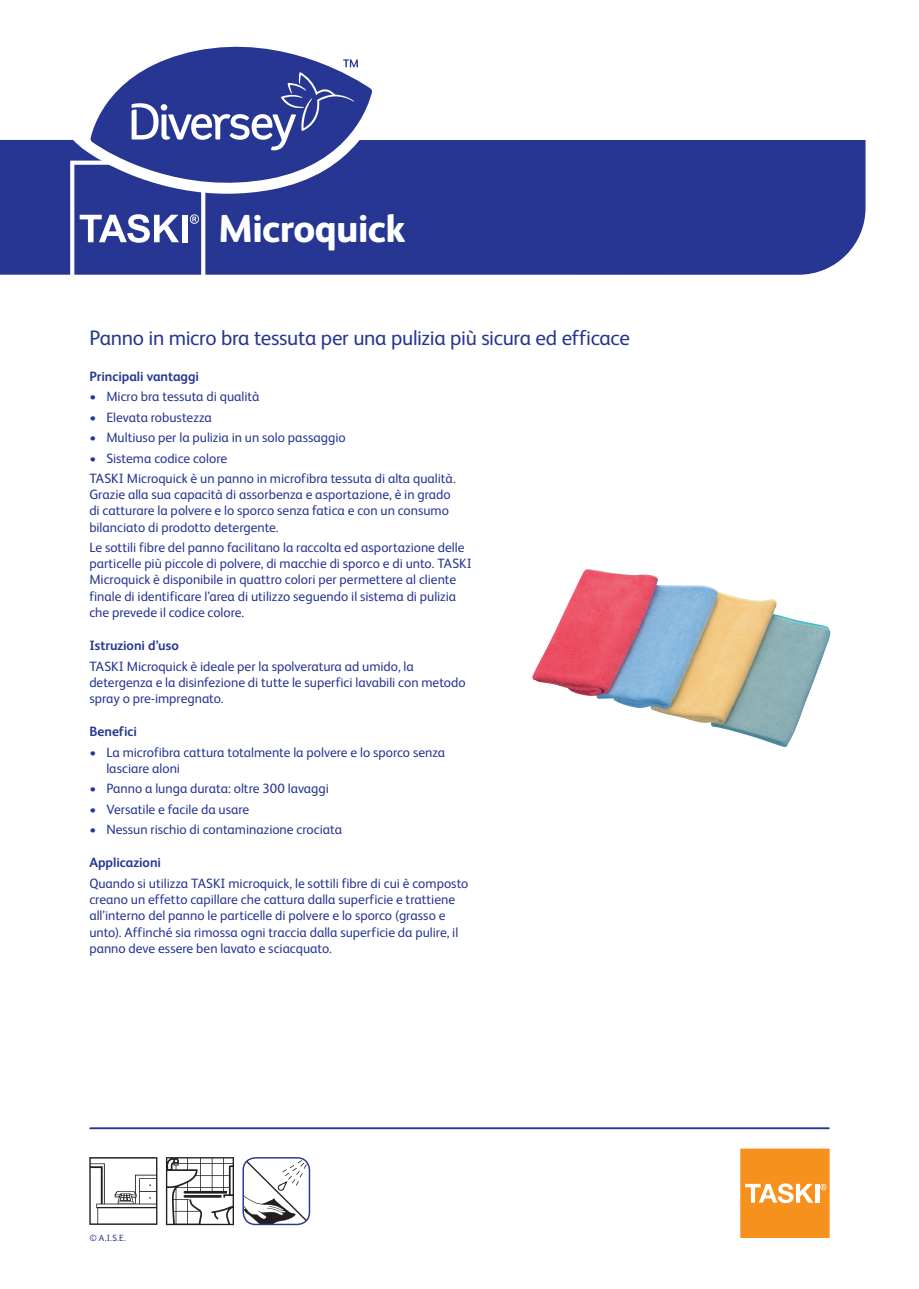
<style>
.page{position:relative;width:919px;height:1289px;background:#fff}
.page>*{position:absolute;margin:0;border:0;box-sizing:border-box;transform-origin:0 0}
.t1{font:800 39px "FS Albert Pro";letter-spacing:-.02em;color:#fff}
.Product_Description{font:21px "FS Albert Pro";letter-spacing:-.02em;color:#263692}
.Bullet_Text{font:13.5px/16.2px "FS Albert Pro";letter-spacing:-.005em;color:#263692}
.Maintext{font:13.5px/16.2px "FS Albert Pro";letter-spacing:-.005em;color:#263692}
.Subheads{font:700 13.5px "FS Albert Pro";letter-spacing:-.005em;color:#263692}
.t2{font:9px "FS Albert Pro";color:#263692}
</style>
<div class="page">
<div style="left:0;top:140px;width:865px;height:135px;background:#263692"></div>
<svg style="left:740px;top:1148px;width:89px;height:89px;background:#f69c35"></svg>
<hr style="left:89px;top:1127px;width:740px;height:2px;background:#263692">
<img style="left:532px;top:569px;width:298px;height:178px">
<svg style="left:89px;top:1157px;width:68px;height:67px"></svg>
<svg style="left:166px;top:1157px;width:68px;height:68px"></svg>
<svg style="left:244px;top:1157px;width:65px;height:67px"></svg>
<div style="left:242px;top:1157px;width:68px;height:68px;border:1px solid #263692;border-radius:12px"></div>
<svg style="left:372px;top:140px;width:15px;height:54px"></svg>
<svg style="left:70px;top:46px;width:302px;height:229px"></svg>
<p class="t1" style="left:218px;top:198px;width:189px">Microquick</p>
<p class="Product_Description" style="left:89px;top:323px;width:542px">Panno in micro bra tessuta per una pulizia più sicura ed efficace</p>
<p class="Subheads" style="left:89px;top:366px;width:111px">Principali vantaggi</p>
<p class="Bullet_Text" style="left:89px;top:387px;width:172px">• Micro bra tessuta di qualità</p>
<p class="Bullet_Text" style="left:89px;top:408px;width:124px">• Elevata robustezza</p>
<p class="Bullet_Text" style="left:89px;top:428px;width:258px">• Multiuso per la pulizia in un solo passaggio</p>
<p class="Bullet_Text" style="left:89px;top:449px;width:139px">• Sistema codice colore</p>
<p class="Maintext" style="left:89px;top:469px;width:368px">TASKI Microquick è un panno in microfibra tessuta di alta qualità.<br>Grazie alla sua capacità di assorbenza e asportazione, è in grado di catturare la polvere e lo sporco senza fatica e con un consumo bilanciato di prodotto detergente.</p>
<p class="Maintext" style="left:89px;top:538px;width:384px">Le sottili fibre del panno facilitano la raccolta ed asportazione delle particelle più piccole di polvere, di macchie di sporco e di unto. TASKI Microquick è disponibile in quattro colori per permettere al cliente finale di identificare l’area di utilizzo seguendo il sistema di pulizia che prevede il codice colore.</p>
<p class="Subheads" style="left:89px;top:636px;width:91px">Istruzioni d’uso</p>
<p class="Bullet_Text" style="left:89px;top:657px;width:378px">TASKI Microquick è ideale per la spolveratura ad umido, la detergenza e la disinfezione di tutte le superfici lavabili con metodo spray o pre-impregnato.</p>
<p class="Subheads" style="left:89px;top:722px;width:49px">Benefici</p>
<p class="Bullet_Text" style="left:106px;top:743px;width:340px;text-indent:-17px">• La microfibra cattura totalmente la polvere e lo sporco senza lasciare aloni</p>
<p class="Bullet_Text" style="left:89px;top:779px;width:241px">• Panno a lunga durata: oltre 300 lavaggi</p>
<p class="Bullet_Text" style="left:89px;top:800px;width:161px">• Versatile e facile da usare</p>
<p class="Bullet_Text" style="left:89px;top:820px;width:254px">• Nessun rischio di contaminazione crociata</p>
<p class="Subheads" style="left:89px;top:853px;width:73px">Applicazioni</p>
<p class="Bullet_Text" style="left:89px;top:874px;width:380px">Quando si utilizza TASKI microquick, le sottili fibre di cui è composto creano un effetto capillare che cattura dalla superficie e trattiene all’interno del panno le particelle di polvere e lo sporco (grasso e unto). Affinché sia rimossa ogni traccia dalla superficie da pulire, il panno deve essere ben lavato e sciacquato.</p>
<p class="t2" style="left:89px;top:1231px;width:38px">© A.I.S.E.</p>
</div>
